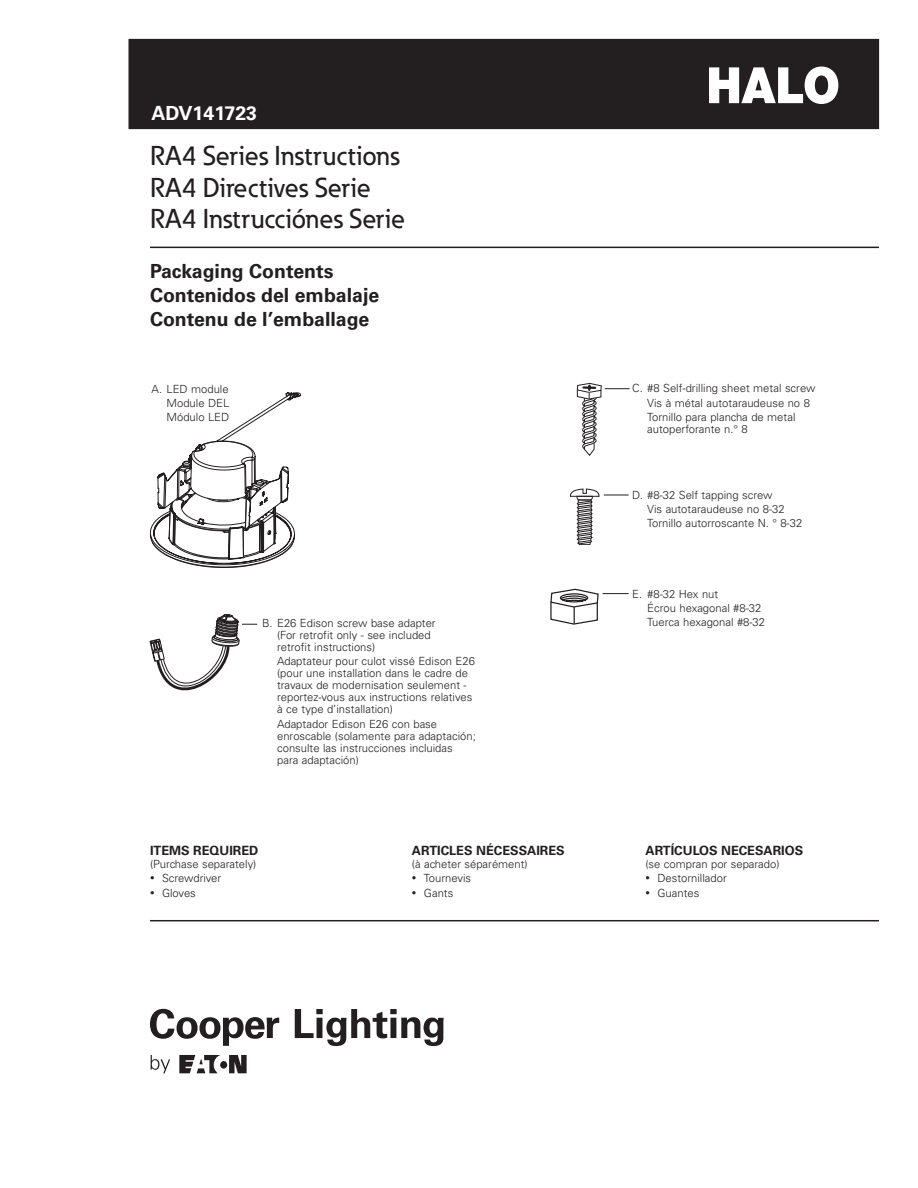
<style>
.page{position:relative;width:918px;height:1188px;background:#fff}
.page>*{position:absolute;margin:0;border:0;box-sizing:border-box;transform-origin:0 0}
.t1{font:500 27px/31.5px "Eaton";letter-spacing:.01em;color:#231f20}
.t2{font:700 19.5px/24px "Univers LT Std";color:#231f20}
._00_Application{font:700 19.5px "Univers LT Std";color:#fff}
.t3{font:700 12.75px "Univers LT Std";color:#231f20}
._02_Body__7_5_pt{font:300 11.25px/12px "Univers LT Std";color:#231f20}
.s1{font-size:9px}
</style>
<div class="page">
<svg style="left:179px;top:1055px;width:68px;height:18px"></svg>
<svg style="left:151px;top:1055px;width:19px;height:18px"></svg>
<svg style="left:295px;top:1009px;width:149px;height:37px"></svg>
<svg style="left:150px;top:1009px;width:129px;height:37px"></svg>
<div style="left:129px;top:39px;width:750px;height:90px;background:#231f20"></div>
<svg style="left:709px;top:67px;width:129px;height:37px"></svg>
<hr style="left:150px;top:920px;width:729px;height:1px;background:#231f20">
<hr style="left:150px;top:247px;width:729px;height:1px;background:#231f20">
<svg style="left:577px;top:383px;width:53px;height:73px"></svg>
<svg style="left:570px;top:489px;width:59px;height:56px"></svg>
<svg style="left:550px;top:589px;width:79px;height:36px"></svg>
<svg style="left:150px;top:614px;width:107px;height:77px"></svg>
<svg style="left:150px;top:392px;width:151px;height:176px"></svg>
<p class="_00_Application" style="left:152px;top:101px;width:107px">ADV141723</p>
<h1 class="t1" style="left:150px;top:140px;width:257px">RA4 Series Instructions<br>RA4 Directives Serie<br>RA4 Instrucciónes Serie</h1>
<h2 class="t2" style="left:150px;top:260px;width:231px">Packaging Contents<br>Contenidos del embalaje<br>Contenu de l’emballage</h2>
<p class="_02_Body__7_5_pt" style="left:152px;top:383px;width:79px">A. LED module</p>
<p class="_02_Body__7_5_pt" style="left:166px;top:397px;width:64px">Module DEL</p>
<p class="_02_Body__7_5_pt" style="left:166px;top:411px;width:64px">Módulo LED</p>
<p class="_02_Body__7_5_pt" style="left:632px;top:382px;width:185px">C. #8 Self-drilling sheet metal screw</p>
<p class="_02_Body__7_5_pt" style="left:647px;top:397px;width:164px">Vis à métal autotaraudeuse no 8</p>
<p class="_02_Body__7_5_pt" style="left:647px;top:411px;width:150px">Tornillo para plancha de metal autoperforante n.° 8</p>
<p class="_02_Body__7_5_pt" style="left:632px;top:489px;width:142px">D. #8-32 Self tapping screw</p>
<p class="_02_Body__7_5_pt" style="left:647px;top:503px;width:139px">Vis autotaraudeuse no 8-32</p>
<p class="_02_Body__7_5_pt" style="left:647px;top:517px;width:157px">Tornillo autorroscante N. ° 8-32</p>
<p class="_02_Body__7_5_pt" style="left:632px;top:588px;width:88px">E. #8-32 Hex nut</p>
<p class="_02_Body__7_5_pt" style="left:647px;top:602px;width:116px">Écrou hexagonal #8-32</p>
<p class="_02_Body__7_5_pt" style="left:262px;top:617px;width:175px">B. E26 Edison screw base adapter</p>
<p class="_02_Body__7_5_pt" style="left:647px;top:616px;width:119px">Tuerca hexagonal #8-32</p>
<p class="_02_Body__7_5_pt" style="left:277px;top:629px;width:155px">(For retrofit only - see included retrofit instructions)</p>
<p class="_02_Body__7_5_pt" style="left:277px;top:655px;width:199px">Adaptateur pour culot vissé Edison E26 (pour une installation dans le cadre de travaux de modernisation seulement - reportez-vous aux instructions relatives à ce type d’installation)</p>
<p class="_02_Body__7_5_pt" style="left:277px;top:718px;width:200px">Adaptador Edison E26 con base enroscable (solamente para adaptación; consulte las instrucciones incluidas para adaptación)</p>
<p class="t3" style="left:150px;top:843px;width:110px">ITEMS REQUIRED</p>
<p class="_02_Body__7_5_pt" style="left:150px;top:858px;width:108px">(Purchase separately)</p>
<p class="_02_Body__7_5_pt" style="left:150px;top:872px;width:73px"><span class="s1">•</span> Screwdriver</p>
<p class="_02_Body__7_5_pt" style="left:150px;top:887px;width:47px"><span class="s1">•</span> Gloves</p>
<p class="t3" style="left:412px;top:843px;width:154px">ARTICLES NÉCESSAIRES</p>
<p class="_02_Body__7_5_pt" style="left:412px;top:858px;width:117px">(à acheter séparément)</p>
<p class="_02_Body__7_5_pt" style="left:412px;top:872px;width:61px"><span class="s1">•</span> Tournevis</p>
<p class="_02_Body__7_5_pt" style="left:412px;top:887px;width:43px"><span class="s1">•</span> Gants</p>
<p class="t3" style="left:645px;top:843px;width:159px">ARTÍCULOS NECESARIOS</p>
<p class="_02_Body__7_5_pt" style="left:645px;top:858px;width:136px">(se compran por separado)</p>
<p class="_02_Body__7_5_pt" style="left:645px;top:872px;width:83px"><span class="s1">•</span> Destornillador</p>
<p class="_02_Body__7_5_pt" style="left:645px;top:887px;width:55px"><span class="s1">•</span> Guantes</p>
</div>
